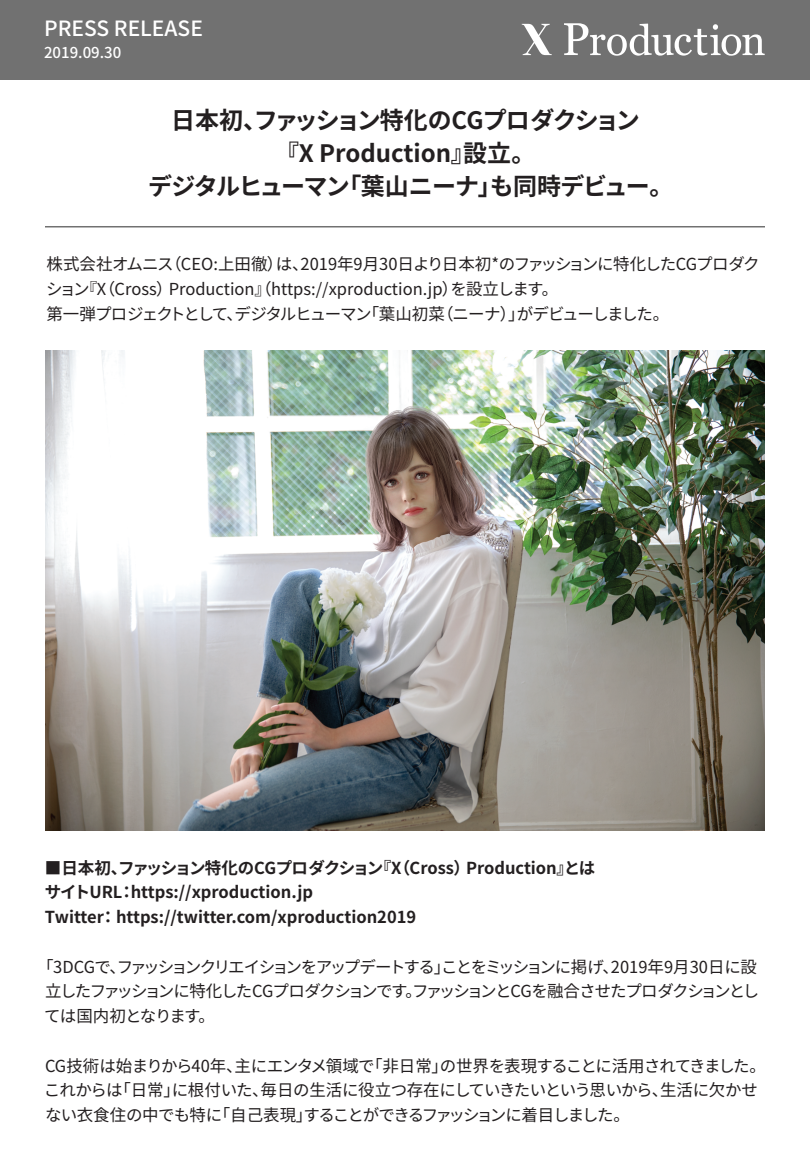
<style>
.page{position:relative;width:810px;height:1170px;background:#fff}
.page>*{position:absolute;margin:0;border:0;box-sizing:border-box;transform-origin:0 0}
.t1{font:700 24px/33px "Noto Sans JP";letter-spacing:-.035em;color:#231f20;text-align:center}
.t2{font:500 21px "Noto Sans JP";color:#fff}
.t3{font:16.5px/24.8px "Noto Sans JP";letter-spacing:-.02em;color:#231f20}
.t4{font:16.5px/24.8px "Noto Sans JP";letter-spacing:-.055em;color:#231f20}
.t5{font:700 16.5px/24.8px "Noto Sans JP";color:#231f20}
.t6{font:16.5px/24.8px "Noto Sans JP";letter-spacing:-.085em;color:#231f20}
.t7{font:500 15px "Noto Sans JP";color:#fff}
</style>
<div class="page">
<div style="left:0;top:0;width:810px;height:80px;background:#717171"></div>
<hr style="left:45px;top:226px;width:720px;height:1px;background:#717171">
<svg style="left:522px;top:24px;width:30px;height:31px"></svg>
<svg style="left:564px;top:23px;width:201px;height:33px"></svg>
<img style="left:45px;top:350px;width:720px;height:480px">
<p class="t2" style="left:44px;top:16px;width:160px">PRESS RELEASE</p>
<p class="t7" style="left:44px;top:44px;width:79px">2019.09.30</p>
<h1 class="t1" style="left:148px;top:104px;width:527px">日本初、ファッション特化のCGプロダクション<br>『X Production』設立。<br>デジタルヒューマン「葉山ニーナ」も同時デビュー。</h1>
<p class="t3" style="left:46px;top:252px;width:715px">株式会社オムニス（CEO:上田徹）は、2019年9月30日より日本初*のファッションに特化したCGプロダクション『X（Cross）Production』（https://xproduction.jp）を設立します。<br>第一弾プロジェクトとして、デジタルヒューマン「葉山初菜（ニーナ）」がデビューしました。</p>
<p class="t5" style="left:45px;top:855px;width:552px">■日本初、ファッション特化のCGプロダクション『X（Cross）Production』とはサイトURL：https://xproduction.jp<br>Twitter： https://twitter.com/xproduction2019</p>
<p class="t6" style="left:44px;top:954px;width:717px;text-indent:-7px">「3DCGで、ファッションクリエイションをアップデートする」ことをミッションに掲げ、2019年9月30日に設立したファッションに特化したCGプロダクションです。ファッションとCGを融合させたプロダクションとしては国内初となります。</p>
<p class="t4" style="left:44px;top:1053px;width:724px">CG技術は始まりから40年、主にエンタメ領域で「非日常」の世界を表現することに活用されてきました。これからは「日常」に根付いた、毎日の生活に役立つ存在にしていきたいという思いから、生活に欠かせない衣食住の中でも特に「自己表現」することができるファッションに着目しました。</p>
</div>
